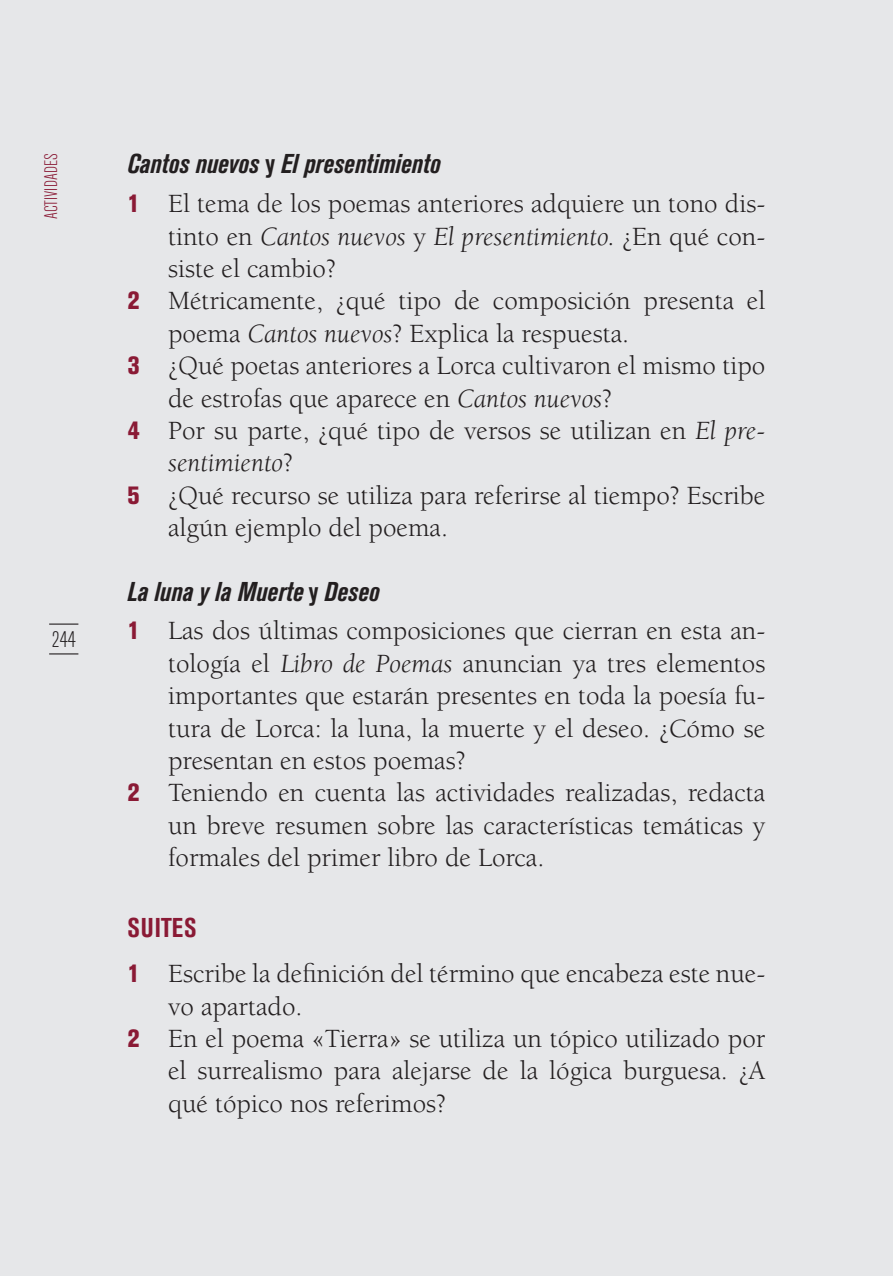
<style>
.page{position:relative;width:893px;height:1276px;background:#e6e7e9}
.page>*{position:absolute;margin:0;border:0;box-sizing:border-box;transform-origin:0 0}
.t1{font:27px "Berkeley Std";color:#231f20}
.t2{font:italic 27px "Berkeley Std";color:#231f20}
.t3{font:italic 700 condensed 27px "Akzidenz Grotesk BE";color:#231f20}
.t4{font:700 condensed 27px "Akzidenz Grotesk BE";letter-spacing:.035em;color:#8a1a35}
.t5{font:300 condensed 22.5px "Akzidenz Grotesk BE";color:#231f20}
.t6{font:300 condensed 18px "Akzidenz Grotesk BE";color:#8a1a35}
.s1{font-style:normal}
.s2{font-family:"Akzidenz Grotesk BE";font-weight:800;font-stretch:condensed;font-size:24.75px;color:#8a1a35}
.s3{font-style:italic}
</style>
<div class="page">
<svg style="left:49px;top:623px;width:29px;height:1px"></svg>
<svg style="left:49px;top:653px;width:29px;height:1px"></svg>
<p class="t6" style="left:41px;top:219px;width:67px;rotate:-90deg">ACTIVIDADES</p>
<p class="t3" style="left:128px;top:149px;width:315px">Cantos nuevos <span class="s1">y</span> El presentimiento</p>
<p class="t1" style="left:128px;top:189px;width:639px"><span class="s2">1</span> El tema de los poemas anteriores adquiere un tono dis-</p>
<p class="t2" style="left:168px;top:221px;width:599px"><span class="s1">tinto en</span> Cantos nuevos <span class="s1">y</span> El presentimiento. <span class="s1">¿En qué con-</span></p>
<p class="t1" style="left:168px;top:254px;width:169px">siste el cambio?</p>
<p class="t1" style="left:128px;top:286px;width:639px"><span class="s2">2</span> Métricamente, ¿qué tipo de composición presenta el</p>
<p class="t1" style="left:168px;top:319px;width:463px">poema <span class="s3">Cantos nuevos</span>? Explica la respuesta.</p>
<p class="t1" style="left:128px;top:351px;width:639px"><span class="s2">3</span> ¿Qué poetas anteriores a Lorca cultivaron el mismo tipo</p>
<p class="t1" style="left:168px;top:384px;width:446px">de estrofas que aparece en <span class="s3">Cantos nuevos</span>?</p>
<p class="t1" style="left:128px;top:416px;width:639px"><span class="s2">4</span> Por su parte, ¿qué tipo de versos se utilizan en <span class="s3">El pre-</span></p>
<p class="t2" style="left:168px;top:448px;width:126px">sentimiento<span class="s1">?</span></p>
<p class="t1" style="left:128px;top:481px;width:639px"><span class="s2">5</span> ¿Qué recurso se utiliza para referirse al tiempo? Escribe</p>
<p class="t1" style="left:168px;top:513px;width:281px">algún ejemplo del poema.</p>
<p class="t3" style="left:128px;top:576px;width:254px">La luna y la Muerte <span class="s1">y</span> Deseo</p>
<p class="t1" style="left:128px;top:616px;width:639px"><span class="s2">1</span> Las dos últimas composiciones que cierran en esta an-</p>
<p class="t1" style="left:168px;top:649px;width:599px">tología el <span class="s3">Libro de Poemas</span> anuncian ya tres elementos</p>
<p class="t1" style="left:168px;top:681px;width:599px">importantes que estarán presentes en toda la poesía fu-</p>
<p class="t1" style="left:168px;top:713px;width:599px">tura de Lorca: la luna, la muerte y el deseo. ¿Cómo se</p>
<p class="t1" style="left:168px;top:746px;width:299px">presentan en estos poemas?</p>
<p class="t1" style="left:128px;top:778px;width:639px"><span class="s2">2</span> Teniendo en cuenta las actividades realizadas, redacta</p>
<p class="t1" style="left:168px;top:811px;width:599px">un breve resumen sobre las características temáticas y</p>
<p class="t1" style="left:168px;top:843px;width:378px">formales del primer libro de Lorca.</p>
<p class="t5" style="left:52px;top:627px;width:25px">244</p>
<p class="t4" style="left:128px;top:912px;width:70px">SUITES</p>
<p class="t1" style="left:128px;top:959px;width:639px"><span class="s2">1</span> Escribe la definición del término que encabeza este nue-</p>
<p class="t1" style="left:168px;top:991px;width:136px">vo apartado.</p>
<p class="t1" style="left:128px;top:1024px;width:639px"><span class="s2">2</span> En el poema «Tierra» se utiliza un tópico utilizado por</p>
<p class="t1" style="left:168px;top:1056px;width:599px">el surrealismo para alejarse de la lógica burguesa. ¿A</p>
<p class="t1" style="left:168px;top:1088px;width:280px">qué tópico nos referimos?</p>
</div>
